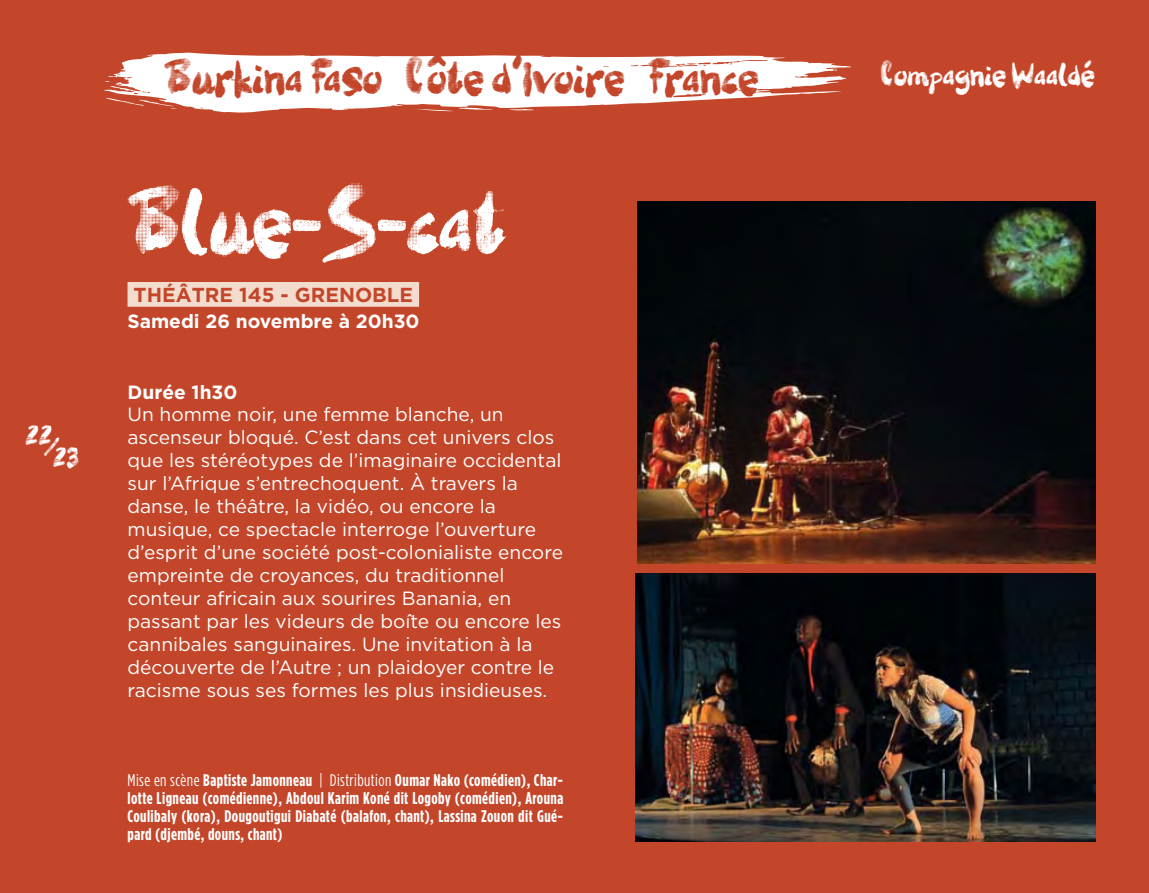
<style>
.page{position:relative;width:1149px;height:893px;background:#fff}
.page>*{position:absolute;margin:0;border:0;box-sizing:border-box;transform-origin:0 0}
.t1{font:60.75px "Vif Argent";color:#fff}
.t2{font:31.5px "Vif Argent";color:#c3462a}
.t3{font:21.38px "Vif Argent";color:#fff}
.t4{font:700 20.25px "Gotham";color:#c3462a}
.t5{font:19.12px/22.9px "Gotham";color:#fff}
.t6{font:700 19.12px "Gotham";color:#fff}
.t7{font:18px "Vif Argent";color:#fff}
.t8{font:700 16.88px/18px "Gotham Condensed";letter-spacing:.025em;color:#fff;text-align:justify}
.s1{font-weight:400}
</style>
<div class="page">
<div style="left:0;top:0;width:1148px;height:893px;background:#c3462a"></div>
<div style="left:127px;top:282px;width:292px;height:25px;background:#f3dcce"></div>
<svg style="left:104px;top:53px;width:747px;height:60px;fill:#fff"></svg>
<svg style="left:105px;top:98px;width:74px;height:11px"></svg>
<img style="left:635px;top:573px;width:459px;height:269px">
<img style="left:637px;top:202px;width:457px;height:362px">
<p class="t7" style="left:25px;top:428px;width:28px">22</p>
<p class="t7" style="left:44px;top:439px;width:17px">/</p>
<p class="t7" style="left:53px;top:450px;width:27px">23</p>
<h2 class="t2" style="left:164px;top:65px;width:595px">Burkina Faso Côte d'Ivoire France</h2>
<p class="t3" style="left:880px;top:66px;width:216px">Compagnie Waaldé</p>
<h1 class="t1" style="left:127px;top:198px;width:379px">Blue-S-cat</h1>
<p class="t4" style="left:134px;top:283px;width:73px">Th éâtre</p>
<p class="t4" style="left:239px;top:283px;width:71px">145 - gre</p>
<p class="t4" style="left:339px;top:283px;width:61px">noble</p>
<p class="t6" style="left:127px;top:310px;width:293px">Samedi 26 novembre à 20h30</p>
<p class="t6" style="left:127px;top:381px;width:111px">Durée 1h30</p>
<p class="t5" style="left:127px;top:403px;width:437px">Un homme noir, une femme blanche, un ascenseur bloqué. C’est dans cet univers clos que les stéréotypes de l’imaginaire occidental sur l’Afrique s’entrechoquent. À travers la danse, le théâtre, la vidéo, ou encore la musique, ce spectacle interroge l’ouverture d’esprit d’une société post-colonialiste encore empreinte de croyances, du traditionnel conteur africain aux sourires Banania, en passant par les videurs de boîte ou encore les cannibales sanguinaires. Une invitation à la découverte de l’Autre ; un plaidoyer contre le racisme sous ses formes les plus insidieuses.</p>
<p class="t8" style="left:127px;top:771px;width:437px"><span class="s1">Mise en scène</span> Baptiste Jamonneau <span class="s1">| Distribution</span> Oumar Nako (comédien), Char&shy;lotte Ligneau (comédienne), Abdoul Karim Koné dit Logoby (comédien), Arouna Coulibaly (kora), Dougoutigui Diabaté (balafon, chant), Lassina Zouon dit Gué&shy;pard (djembé, douns, chant)</p>
</div>
